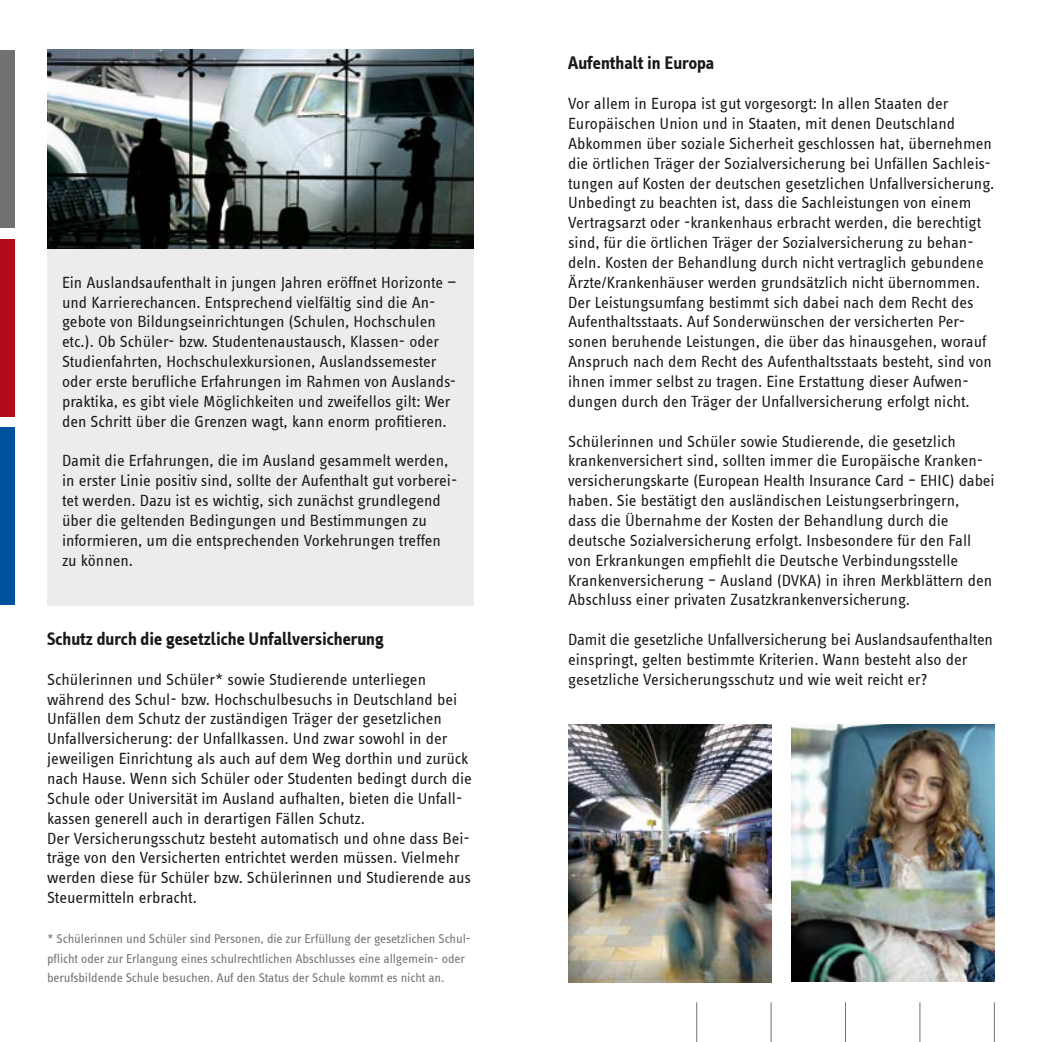
<style>
.page{position:relative;width:1042px;height:1042px;background:#fff}
.page>*{position:absolute;margin:0;border:0;box-sizing:border-box;transform-origin:0 0}
.t1{font:700 18.38px "Info Text";color:#1a171b}
.t2{font:16.62px/19.8px "Info Text";color:#1a171b}
.t3{font:13.12px/19.8px "Info Text";letter-spacing:-.01em;color:#707173}
</style>
<div class="page">
<hr style="left:696px;top:1002px;width:1px;height:40px;background:#707173">
<hr style="left:771px;top:1002px;width:1px;height:40px;background:#707173">
<hr style="left:845px;top:1002px;width:1px;height:40px;background:#707173">
<hr style="left:919px;top:1002px;width:1px;height:40px;background:#707173">
<hr style="left:994px;top:1002px;width:1px;height:40px;background:#707173">
<div style="left:47px;top:248px;width:427px;height:357px;background:#ececed"></div>
<img style="left:47px;top:50px;width:427px;height:198px">
<img style="left:791px;top:724px;width:204px;height:258px">
<img style="left:568px;top:724px;width:203px;height:258px">
<div style="left:0;top:50px;width:15px;height:178px;background:#707173"></div>
<div style="left:0;top:239px;width:15px;height:177px;background:#b40b1a"></div>
<div style="left:0;top:427px;width:15px;height:178px;background:#00519e"></div>
<p class="t2" style="left:62px;top:272px;width:396px">Ein Auslandsaufenthalt in jungen Jahren eröffnet Horizonte — und Karrierechancen. Entsprechend vielfältig sind die An&shy;gebote von Bildungseinrichtungen (Schulen, Hochschulen etc.). Ob Schüler- bzw. Studentenaustausch, Klassen- oder Studienfahrten, Hoch-schulexkursionen, Auslandssemester oder erste berufliche Erfahrungen im Rahmen von Auslands&shy;praktika, es gibt viele Möglichkeiten und zweifellos gilt: Wer den Schritt über die Grenzen wagt, kann enorm profitieren.</p>
<p class="t2" style="left:62px;top:451px;width:397px">Damit die Erfahrungen, die im Ausland gesammelt werden, in erster Linie positiv sind, sollte der Aufenthalt gut vorberei&shy;tet werden. Dazu ist es wichtig, sich zunächst grundlegend über die geltenden Bedingungen und Bestimmungen zu informieren, um die entsprechenden Vorkehrungen treffen zu können.</p>
<p class="t1" style="left:47px;top:628px;width:338px">Schutz durch die gesetzliche Unfallversicherung</p>
<p class="t2" style="left:47px;top:669px;width:426px">Schülerinnen und Schüler* sowie Studierende unterliegen während des Schul- bzw. Hochschulbesuchs in Deutschland bei Unfällen dem Schutz der zuständigen Träger der gesetzlichen Unfallversicherung: der Unfallkassen. Und zwar sowohl in der jeweiligen Einrichtung als auch auf dem Weg dorthin und zurück nach Hause. Wenn sich Schüler oder Studenten bedingt durch die Schule oder Universität im Ausland aufhalten, bieten die Unfall&shy;kassen generell auch in derartigen Fällen Schutz.<br>Der Versicherungsschutz besteht automatisch und ohne dass Bei&shy;träge von den Versicherten entrichtet werden müssen. Vielmehr werden diese für Schüler bzw. Schülerinnen und Studierende aus Steuermitteln erbracht.</p>
<p class="t3" style="left:47px;top:928px;width:425px">* Schülerinnen und Schüler sind Personen, die zur Erfüllung der gesetzlichen Schul&shy;pflicht oder zur Erlangung eines schulrechtlichen Abschlusses eine allgemein- oder berufsbildende Schule besuchen. Auf den Status der Schule kommt es nicht an.</p>
<p class="t1" style="left:568px;top:53px;width:148px">Aufenthalt in Europa</p>
<p class="t2" style="left:568px;top:94px;width:428px">Vor allem in Europa ist gut vorgesorgt: In allen Staaten der Europäischen Union und in Staaten, mit denen Deutschland Abkommen über soziale Sicherheit geschlossen hat, übernehmen die örtlichen Träger der Sozialversicherung bei Unfällen Sachleis&shy;tungen auf Kosten der deutschen gesetzlichen Unfallversicherung.<br>Unbedingt zu beachten ist, dass die Sachleistungen von einem Vertragsarzt oder -krankenhaus erbracht werden, die berechtigt sind, für die örtlichen Träger der Sozialversicherung zu behan&shy;deln. Kosten der Behandlung durch nicht vertraglich gebundene Ärzte/Krankenhäuser werden grundsätzlich nicht übernommen.<br>Der Leistungsumfang bestimmt sich dabei nach dem Recht des Aufenthaltsstaats. Auf Sonderwünschen der versicherten Per&shy;sonen beruhende Leistungen, die über das hinausgehen, worauf Anspruch nach dem Recht des Aufenthaltsstaats besteht, sind von ihnen immer selbst zu tragen. Eine Erstattung dieser Aufwen&shy;dungen durch den Träger der Unfallversicherung erfolgt nicht.</p>
<p class="t2" style="left:568px;top:431px;width:428px">Schülerinnen und Schüler sowie Studierende, die gesetzlich krankenversichert sind, sollten immer die Europäische Kranken&shy;versicherungskarte (European Health Insurance Card – EHIC) dabei haben. Sie bestätigt den ausländischen Leistungserbringern,<br>dass die Übernahme der Kosten der Behandlung durch die deutsche Sozialversicherung erfolgt. Insbesondere für den Fall von Erkrankungen empfiehlt die Deutsche Verbindungsstelle Krankenversicherung – Ausland (DVKA) in ihren Merkblättern den Abschluss einer privaten Zusatzkrankenversicherung.</p>
<p class="t2" style="left:568px;top:630px;width:426px">Damit die gesetzliche Unfallversicherung bei Auslandsaufenthalten einspringt, gelten bestimmte Kriterien. Wann besteht also der gesetzliche Versicherungsschutz und wie weit reicht er?</p>
</div>
